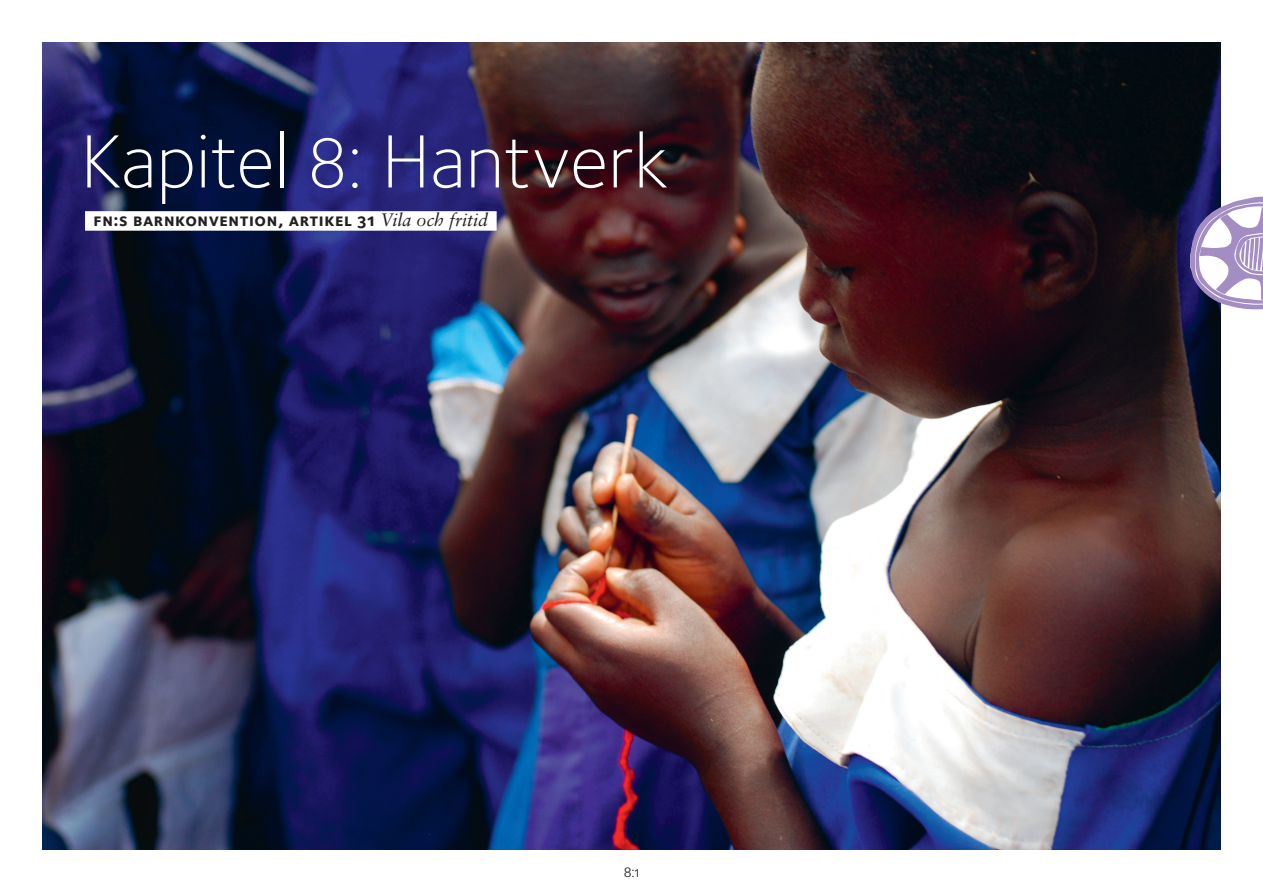
<style>
.page{position:relative;width:1263px;height:893px;background:#fff}
.page>*{position:absolute;margin:0;border:0;box-sizing:border-box;transform-origin:0 0}
.t1{font:78px "Foundry Sterling Light OSF";color:#fff}
.t2{font:18px "Foundry Sterling Bold Expert";letter-spacing:.03em;color:#231f20}
.t3{font:15px "Foundry Sterling Book OSF";color:#231f20}
.s1{font-family:"Sabon Italic Os F"}
</style>
<div class="page">
<img style="left:43px;top:43px;width:1177px;height:807px">
<div style="left:85px;top:211px;width:412px;height:20px;background:#fff"></div>
<svg style="left:1190px;top:196px;width:73px;height:113px"></svg>
<h1 class="t1" style="left:81px;top:106px;width:589px">Kapitel 8: Hantverk</h1>
<p class="t2" style="left:94px;top:207px;width:396px">fn:s barnkonvention, artikel 31 <span class="s1">Vila och fritid</span></p>
<p class="t3" style="left:624px;top:862px;width:17px">8:1</p>
</div>
